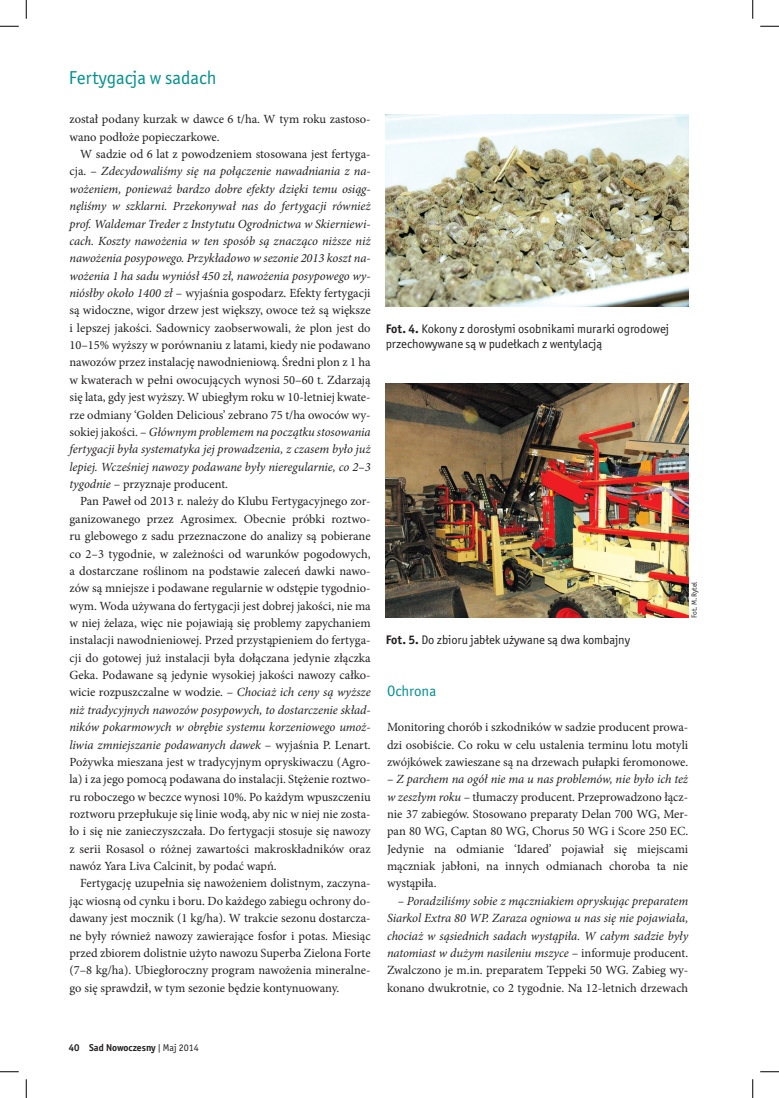
<style>
.page{position:relative;width:779px;height:1098px;background:#fff}
.page>*{position:absolute;margin:0;border:0;box-sizing:border-box;transform-origin:0 0}
.t1{font:18.75px "Officina Sans ITC Pro";color:#00918e}
.t2{font:15px "Officina Sans ITC Pro";color:#00918e}
.t3{font:12.5px/17.4px "Minion Pro";color:#231f20;text-align:justify}
.t4{font:italic 12.5px/17.4px "Minion Pro";letter-spacing:-.005em;color:#231f20;text-align:justify}
.t5{font:12.5px/15px "Officina Sans ITC Pro";letter-spacing:-.005em;color:#231f20}
.t6{font:700 10px "Officina Sans ITC Pro";color:#231f20}
.t7{font:7.5px "Officina Sans ITC Pro";letter-spacing:-.015em;color:#231f20}
.s1{font-style:normal}
.s2{font-style:italic}
.s3{font-weight:700}
.s4{font-weight:400}
</style>
<div class="page">
<img style="left:386px;top:115px;width:302px;height:191px">
<img style="left:386px;top:384px;width:302px;height:234px">
<svg style="left:0;top:25px;width:19px;height:2px"></svg>
<svg style="left:760px;top:25px;width:19px;height:2px"></svg>
<svg style="left:0;top:1071px;width:19px;height:1px"></svg>
<svg style="left:760px;top:1071px;width:19px;height:1px"></svg>
<svg style="left:25px;top:0;width:2px;height:19px"></svg>
<svg style="left:25px;top:1079px;width:2px;height:19px"></svg>
<svg style="left:752px;top:0;width:1px;height:19px"></svg>
<svg style="left:752px;top:1079px;width:1px;height:19px"></svg>
<h1 class="t1" style="left:69px;top:67px;width:149px">Fertygacja w sadach</h1>
<p class="t3" style="left:69px;top:111px;width:303px">został podany kurzak w dawce 6 t/ha. W tym roku zastoso&shy;wano podłoże popieczarkowe.</p>
<p class="t4" style="left:69px;top:145px;width:303px;text-indent:11px"><span class="s1">W sadzie od 6 lat z powodzeniem stosowana jest fertyga&shy;cja. –</span> Zdecydowaliśmy się na połączenie nawadniania z na&shy;wożeniem, ponieważ bardzo dobre efekty dzięki temu osiąg&shy;nęliśmy w szklarni. Przekonywał nas do fertygacji również prof. Waldemar Treder z Instytutu Ogrodnictwa w Skierniewi&shy;cach. Koszty nawożenia w ten sposób są znacząco niższe niż nawożenia posypowego. Przykładowo w sezonie 2013 koszt na&shy;wożenia 1 ha sadu wyniósł 450 zł, nawożenia posypowego wy&shy;niósłby około 1400 zł <span class="s1">– wyjaśnia gospodarz. Efekty fertygacji są widoczne, wigor drzew jest większy, owoce też są większe i lepszej jakości. Sadownicy zaobserwowali, że plon jest do 10–15% wyższy w porównaniu z latami, kiedy nie podawano nawozów przez instalację nawodnieniową. Średni plon z 1 ha w kwaterach w pełni owocujących wynosi 50–60 t. Zdarzają się lata, gdy jest wyższy. W ubiegłym roku w 10-letniej kwate&shy;rze odmiany ‘Golden Delicious’ zebrano 75 t/ha owoców wy&shy;sokiej jakości. –</span> Głównym problemem na początku stosowania fertygacji była systematyka jej prowadzenia, z czasem było już lepiej. Wcześniej nawozy podawane były nieregularnie, co 2–3 tygodnie <span class="s1">– przyznaje producent.</span></p>
<p class="t3" style="left:69px;top:493px;width:303px;text-indent:11px">Pan Paweł od 2013 r. należy do Klubu Fertygacyjnego zor&shy;ganizowanego przez Agrosimex. Obecnie próbki roztwo&shy;ru glebowego z sadu przeznaczone do analizy są pobierane co 2–3 tygodnie, w zależności od warunków pogodowych, a dostarczane roślinom na podstawie zaleceń dawki nawo&shy;zów są mniejsze i podawane regularnie w odstępie tygodnio&shy;wym. Woda używana do fertygacji jest dobrej jakości, nie ma w niej żelaza, więc nie pojawiają się problemy zapychaniem instalacji nawodnieniowej. Przed przystąpieniem do fertyga&shy;cji do gotowej już instalacji była dołączana jedynie złączka Geka. Podawane są jedynie wysokiej jakości nawozy całko&shy;wicie rozpuszczalne w wodzie. – <span class="s2">Chociaż ich ceny są wyższe niż tradycyjnych nawozów posypowych, to dostarczenie skład&shy;ników pokarmowych w obrębie systemu korzeniowego umoż&shy;liwia zmniejszanie podawanych dawek</span> – wyjaśnia P. Lenart.<br>Pożywka mieszana jest w tradycyjnym opryskiwaczu (Agro&shy;la) i za jego pomocą podawana do instalacji. Stężenie roztwo&shy;ru roboczego w beczce wynosi 10%. Po każdym wpuszczeniu roztworu przepłukuje się linie wodą, aby nic w niej nie zosta&shy;ło i się nie zanieczyszczała. Do fertygacji stosuje się nawozy z serii Rosasol o różnej zawartości makroskładników oraz nawóz Yara Liva Calcinit, by podać wapń.</p>
<p class="t3" style="left:69px;top:875px;width:303px;text-indent:11px">Fertygację uzupełnia się nawożeniem dolistnym, zaczyna&shy;jąc wiosną od cynku i boru. Do każdego zabiegu ochrony do&shy;dawany jest mocznik (1 kg/ha). W trakcie sezonu dostarcza&shy;ne były również nawozy zawierające fosfor i potas. Miesiąc przed zbiorem dolistnie użyto nawozu Superba Zielona Forte (7–8 kg/ha). Ubiegłoroczny program nawożenia mineralne&shy;go się sprawdził, w tym sezonie będzie kontynuowany.</p>
<p class="t5" style="left:386px;top:321px;width:285px"><span class="s3">Fot. 4.</span> Kokony z dorosłymi osobnikami murarki ogrodowej przechowywane są w pudełkach z wentylacją</p>
<p class="t5" style="left:386px;top:632px;width:246px"><span class="s3">Fot. 5.</span> Do zbioru jabłek używane są dwa kombajny</p>
<p class="t7" style="left:690px;top:618px;width:38px;rotate:-90deg">Fot. M. Rytel</p>
<p class="t2" style="left:387px;top:682px;width:51px">Ochrona</p>
<p class="t3" style="left:387px;top:718px;width:303px">Monitoring chorób i szkodników w sadzie producent prowa&shy;dzi osobiście. Co roku w celu ustalenia terminu lotu motyli zwójkówek zawieszane są na drzewach pułapki feromonowe.</p>
<p class="t3" style="left:387px;top:770px;width:303px">– <span class="s2">Z parchem na ogół nie ma u nas problemów, nie było ich też w zeszłym roku –</span> tłumaczy producent. Przeprowadzono łącz&shy;nie 37 zabiegów. Stosowano preparaty Delan 700 WG, Mer&shy;pan 80 WG, Captan 80 WG, Chorus 50 WG i Score 250 EC.<br>Jedynie na odmianie ‘Idared’ pojawiał się miejscami mączniak jabłoni, na innych odmianach choroba ta nie wystąpiła.</p>
<p class="t4" style="left:387px;top:892px;width:303px;text-indent:11px">– Poradziliśmy sobie z mączniakiem opryskując preparatem Siarkol Extra 80 WP. Zaraza ogniowa u nas się nie pojawiała, chociaż w sąsiednich sadach wystąpiła. W całym sadzie były natomiast w dużym nasileniu mszyce <span class="s1">– informuje producent.<br>Zwalczono je m.in. preparatem Teppeki 50 WG. Zabieg wy&shy;konano dwukrotnie, co 2 tygodnie. Na 12-letnich drzewach</span></p>
<p class="t6" style="left:69px;top:1041px;width:132px">40 Sad Nowoczesny <span class="s4">| Maj 2014</span></p>
</div>
